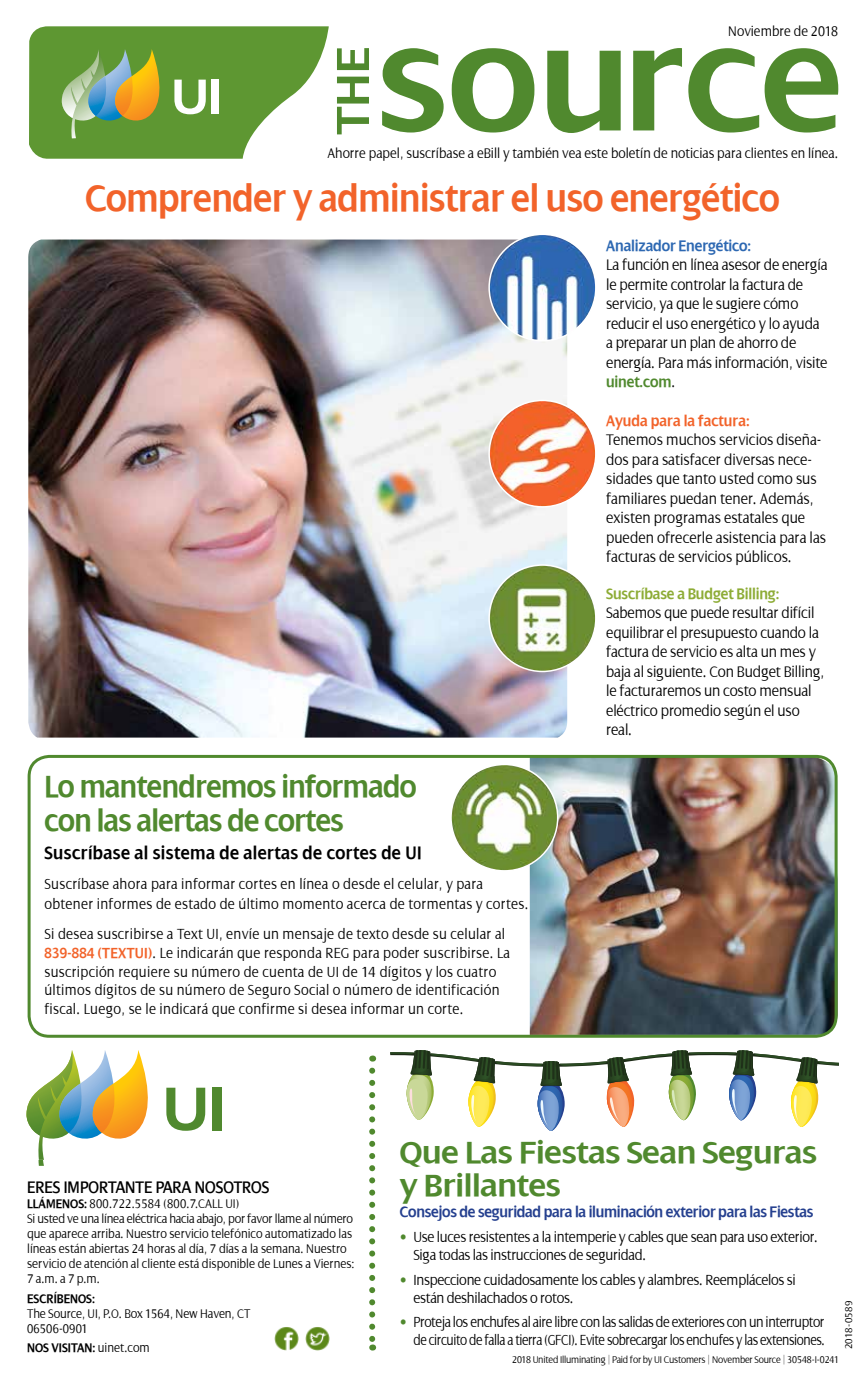
<style>
.page{position:relative;width:864px;height:1377px;background:#fff}
.page>*{position:absolute;margin:0;border:0;box-sizing:border-box;transform-origin:0 0}
.t1{font:600 40.5px "Dialog";letter-spacing:-.01em;color:#f2632a;scale:.9 1}
.t2{font:600 33px/34.5px "Dialog";letter-spacing:-.02em;color:#50892e;scale:.9 1}
.t3{font:600 33px/33px "Dialog";letter-spacing:-.02em;color:#50892e}
.t4{font:600 19.5px "Dialog";letter-spacing:.02em;color:#000;scale:.9 1}
.t5{font:18px "Dialog";color:#000;scale:.9 1}
.t6{font:300 16.5px/19.5px "Dialog";letter-spacing:-.01em;color:#000;scale:.9 1}
.t7{font:600 16.5px "Dialog";letter-spacing:-.02em;color:#25408f;scale:.9 1}
.t8{font:600 16.5px "Dialog";letter-spacing:-.01em;color:#8dac36;scale:.9 1}
.t9{font:600 16.5px "Dialog";letter-spacing:-.01em;color:#2d68b2;scale:.9 1}
.t10{font:600 16.5px "Dialog";color:#f2632a;scale:.9 1}
.t11{font:300 15.75px/18.8px "Dialog";letter-spacing:.02em;color:#000;scale:.9 1}
.t12{font:300 15.75px/18px "Dialog";letter-spacing:-.02em;color:#000;scale:.9 1}
.t13{font:300 15.75px/18px "Dialog";letter-spacing:-.03em;color:#000;text-align:right;scale:.86 1}
.t14{font:300 15px "Dialog";color:#000;scale:.9 1}
.t15{font:300 13.5px/15px "Dialog";color:#000;scale:.9 1}
.t16{font:600 13.5px "Dialog";color:#000;scale:.9 1}
.t17{font:300 10.5px "Dialog";letter-spacing:-.02em;color:#000;scale:.91 1}
.t18{font:300 10.5px "Dialog";letter-spacing:.02em;color:#000}
.s1{font-weight:600;color:#f2632a}
.s2{font-weight:600;color:#50892e}
.s3{font-weight:600}
.s4{font-weight:300}
.s5{color:#50892e}
</style>
<div class="page">
<img style="left:530px;top:756px;width:304px;height:278px">
<div style="left:28px;top:755px;width:810px;height:283px;border:3px solid #50892e;border-radius:20px"></div>
<svg style="left:369px;top:1071px;width:6px;height:280px"></svg>
<svg style="left:26px;top:1050px;width:196px;height:116px"></svg>
<div style="left:213px;top:1088px;width:9px;height:43px;background:#50892e"></div>
<svg style="left:390px;top:1050px;width:448px;height:81px"></svg>
<img style="left:28px;top:240px;width:539px;height:498px">
<svg style="left:29px;top:26px;width:300px;height:133px;background:#81aa5b"></svg>
<svg style="left:382px;top:48px;width:456px;height:85px"></svg>
<svg style="left:337px;top:48px;width:32px;height:86px"></svg>
<img style="left:489px;top:234px;width:107px;height:107px;border-radius:53px">
<div style="left:488px;top:234px;width:109px;height:107px;border:2px solid #fff;border-radius:50%"></div>
<img style="left:489px;top:400px;width:107px;height:107px;border-radius:53px">
<div style="left:488px;top:400px;width:109px;height:108px;border:2px solid #fff;border-radius:50%"></div>
<img style="left:489px;top:565px;width:107px;height:106px;border-radius:53px">
<div style="left:488px;top:564px;width:109px;height:108px;border:2px solid #fff;border-radius:50%"></div>
<img style="left:451px;top:764px;width:107px;height:107px;border-radius:53px">
<div style="left:450px;top:764px;width:108px;height:108px;border:2px solid #fff;border-radius:50%"></div>
<img style="left:274px;top:1326px;width:25px;height:26px;border-radius:13px">
<img style="left:304px;top:1326px;width:26px;height:26px;border-radius:13px">
<p class="t14" style="left:728px;top:23px;width:124px">Noviembre de 2018</p>
<p class="t14" style="left:327px;top:145px;width:569px">Ahorre papel, suscríbase a eBill y también vea este boletín de noticias para clientes en línea.</p>
<h1 class="t1" style="left:85px;top:176px;width:773px">Comprender y administrar el uso energético</h1>
<h2 class="t2" style="left:45px;top:769px;width:415px">Lo mantendremos informado con las alertas de cortes</h2>
<p class="t4" style="left:45px;top:842px;width:420px">Suscríbase al sistema de alertas de cortes de UI</p>
<p class="t11" style="left:45px;top:873px;width:539px;line-height:21px">Suscríbase ahora para informar cortes en línea o desde el celular, y para obtener informes de estado de último momento acerca de tormentas y cortes.</p>
<p class="t11" style="left:45px;top:925px;width:519px">Si desea suscribirse a Text UI, envíe un mensaje de texto desde su celular al <span class="s1">839-884 (TEXTUI)</span>. Le indicarán que responda REG para poder suscribirse. La suscripción requiere su número de cuenta de UI de 14 dígitos y los cuatro últimos dígitos de su número de Seguro Social o número de identificación fiscal. Luego, se le indicará que confirme si desea informar un corte.</p>
<p class="t9" style="left:606px;top:237px;width:163px">Analizador Energético:</p>
<p class="t6" style="left:606px;top:255px;width:248px">La función en línea asesor de energía le permite controlar la factura de servicio, ya que le sugiere cómo reducir el uso energético y lo ayuda a preparar un plan de ahorro de energía. Para más información, visite <span class="s2">uinet.com</span>.</p>
<p class="t10" style="left:606px;top:411px;width:161px">Ayuda para la factura:</p>
<p class="t6" style="left:606px;top:430px;width:246px">Tenemos muchos servicios diseña&shy;dos para satisfacer diversas nece&shy;sidades que tanto usted como sus familiares puedan tener. Además, existen programas estatales que pueden ofrecerle asistencia para las facturas de servicios públicos.</p>
<p class="t8" style="left:606px;top:585px;width:194px">Suscríbase a Budget Billing:</p>
<p class="t6" style="left:606px;top:603px;width:244px">Sabemos que puede resultar difícil equilibrar el presupuesto cuando la factura de servicio es alta un mes y baja al siguiente. Con Budget Billing, le facturaremos un costo mensual eléctrico promedio según el uso real.</p>
<p class="t5" style="left:27px;top:1178px;width:271px">ERES IMPORTANTE PARA NOSOTROS</p>
<p class="t15" style="left:27px;top:1197px;width:366px"><span class="s3">LLÁMENOS:</span> 800.722.5584 (800.7.CALL UI)<br>Si usted ve una línea eléctrica hacia abajo, por favor llame al número que aparece arriba. Nuestro servicio telefónico automatizado las líneas están abiertas 24 horas al día, 7 días a la semana. Nuestro servicio de atención al cliente está disponible de Lunes a Viernes:<br>7 a.m. a 7 p.m.</p>
<p class="t16" style="left:27px;top:1291px;width:77px">ESCRÍBENOS:</p>
<p class="t15" style="left:27px;top:1306px;width:249px">The Source, UI, P.O. Box 1564, New Haven, CT<br>06506-0901</p>
<p class="t16" style="left:27px;top:1341px;width:138px">NOS VISITAN: <span class="s4">uinet.com</span></p>
<h2 class="t3" style="left:400px;top:1136px;width:419px">Que Las Fiestas Sean Seguras y Brillantes</h2>
<p class="t7" style="left:400px;top:1203px;width:461px">Consejos de seguridad para la iluminación exterior para las Fiestas</p>
<p class="t12" style="left:413px;top:1228px;width:451px;text-indent:-13px"><span class="s5">•</span> Use luces resistentes a la intemperie y cables que sean para uso exterior.<br>Siga todas las instrucciones de seguridad.</p>
<p class="t12" style="left:413px;top:1271px;width:426px;text-indent:-13px"><span class="s5">•</span> Inspeccione cuidadosamente los cables y alambres. Reemplácelos si están deshilachados o rotos.</p>
<p class="t13" style="left:400px;top:1314px;width:496px"><span class="s5">•</span> Proteja los enchufes al aire libre con las salidas de exteriores con un interruptor de circuito de falla a tierra (GFCI). Evite sobrecargar los enchufes y las extensiones.</p>
<p class="t18" style="left:843px;top:1349px;width:51px;rotate:-90deg">2018-0589</p>
<p class="t17" style="left:512px;top:1354px;width:361px">2018 United Illuminating | Paid for by UI Customers | November Source | 30548-I-0241</p>
</div>
